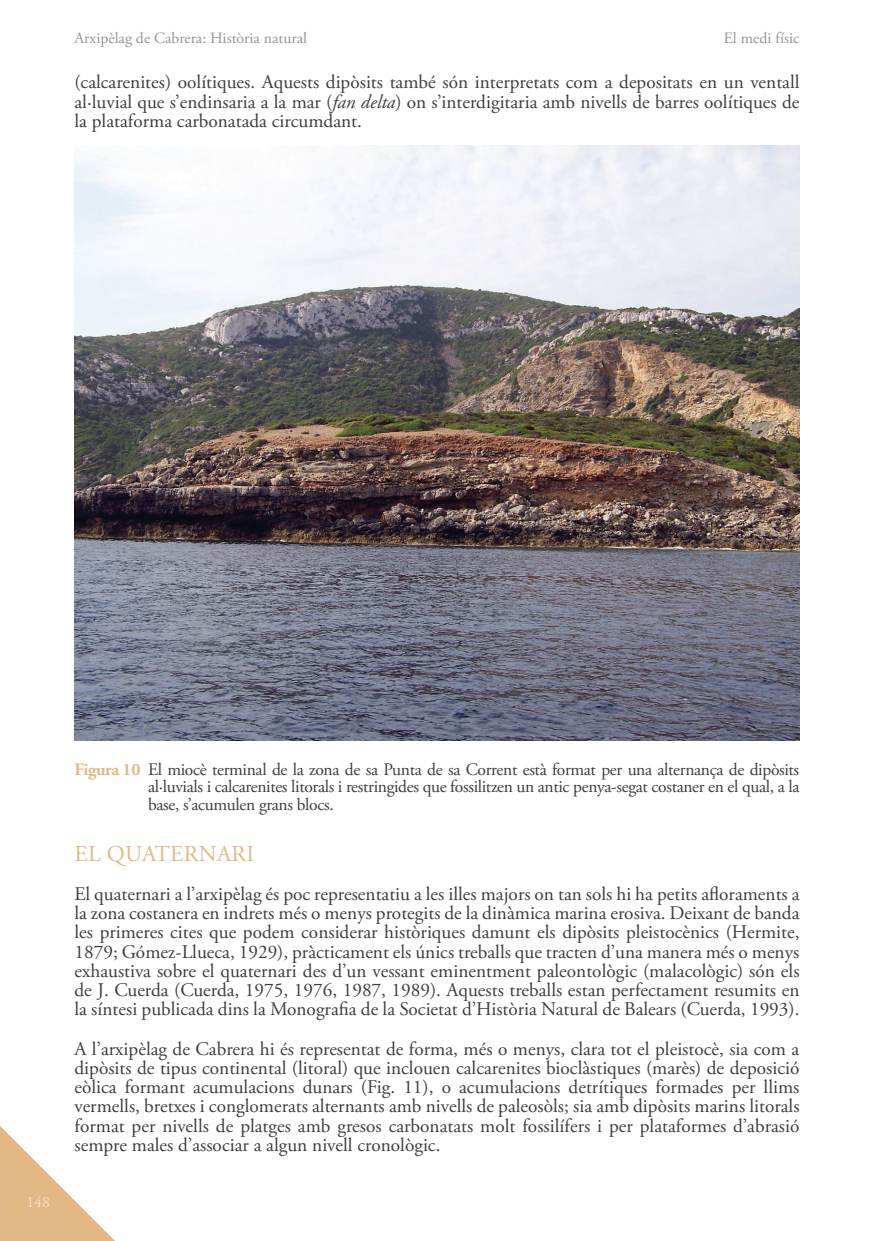
<style>
.page{position:relative;width:874px;height:1241px;background:#fff}
.page>*{position:absolute;margin:0;border:0;box-sizing:border-box;transform-origin:0 0}
.títol_03_medi_físic{font:22.75px "Adobe Garamond Pro";letter-spacing:.015em;color:#e2b887}
.text{font:19.25px/19.2px "Adobe Garamond Pro";color:#3e3e3f;text-align:justify}
.figures_2{font:17.5px/17.5px "Adobe Garamond Pro";letter-spacing:-.02em;color:#3e3e3f;text-align:justify}
.t1{font:15.75px "Adobe Garamond Pro";color:#939598}
.t2{font:15.75px "Adobe Garamond Pro";color:#f3dfc8}
.s1{font-style:italic}
.s2{font-weight:700;color:#e2b887}
</style>
<div class="page">
<img style="left:74px;top:145px;width:725px;height:595px">
<svg style="left:0;top:1126px;width:114px;height:114px"></svg>
<p class="t1" style="left:74px;top:29px;width:234px">Arxipèlag de Cabrera: Història natural</p>
<p class="t1" style="left:723px;top:29px;width:77px">El medi físic</p>
<p class="text" style="left:74px;top:73px;width:726px">(calcarenites) oolítiques. Aquests dipòsits també són interpretats com a depositats en un ventall al·luvial que s’endinsaria a la mar (<span class="s1">fan delta</span>) on s’interdigitaria amb nivells de barres oolítiques de la plataforma carbonatada circumdant.</p>
<p class="t2" style="left:26px;top:1191px;width:25px">148</p>
<p class="figures_2" style="left:148px;top:760px;width:652px;text-indent:-73px"><span class="s2">Figura 10</span> El miocè terminal de la zona de sa Punta de sa Corrent està format per una alternança de dipòsits al·luvials i calcarenites litorals i restringides que fossilitzen un antic penya-segat costaner en el qual, a la base, s’acumulen grans blocs.</p>
<p class="títol_03_medi_físic" style="left:75px;top:839px;width:181px">EL QUATERNARI</p>
<p class="text" style="left:74px;top:884px;width:726px">El quaternari a l’arxipèlag és poc representatiu a les illes majors on tan sols hi ha petits afloraments a la zona costanera en indrets més o menys protegits de la dinàmica marina erosiva. Deixant de banda les primeres cites que podem considerar històriques damunt els dipòsits pleistocènics (Hermite, 1879; Gómez-Llueca, 1929), pràcticament els únics treballs que tracten d’una manera més o menys exhaustiva sobre el quaternari des d’un vessant eminentment paleontològic (malacològic) són els de J. Cuerda (Cuerda, 1975, 1976, 1987, 1989). Aquests treballs estan perfectament resumits en la síntesi publicada dins la Monografia de la Societat d’Història Natural de Balears (Cuerda, 1993).</p>
<p class="text" style="left:74px;top:1039px;width:726px">A l’arxipèlag de Cabrera hi és representat de forma, més o menys, clara tot el pleistocè, sia com a dipòsits de tipus continental (litoral) que inclouen calcarenites bioclàstiques (marès) de deposició eòlica formant acumulacions dunars (Fig. 11), o acumulacions detrítiques formades per llims vermells, bretxes i conglomerats alternants amb nivells de paleosòls; sia amb dipòsits marins litorals format per nivells de platges amb gresos carbonatats molt fossilífers i per plataformes d’abrasió sempre males d’associar a algun nivell cronològic.</p>
</div>
